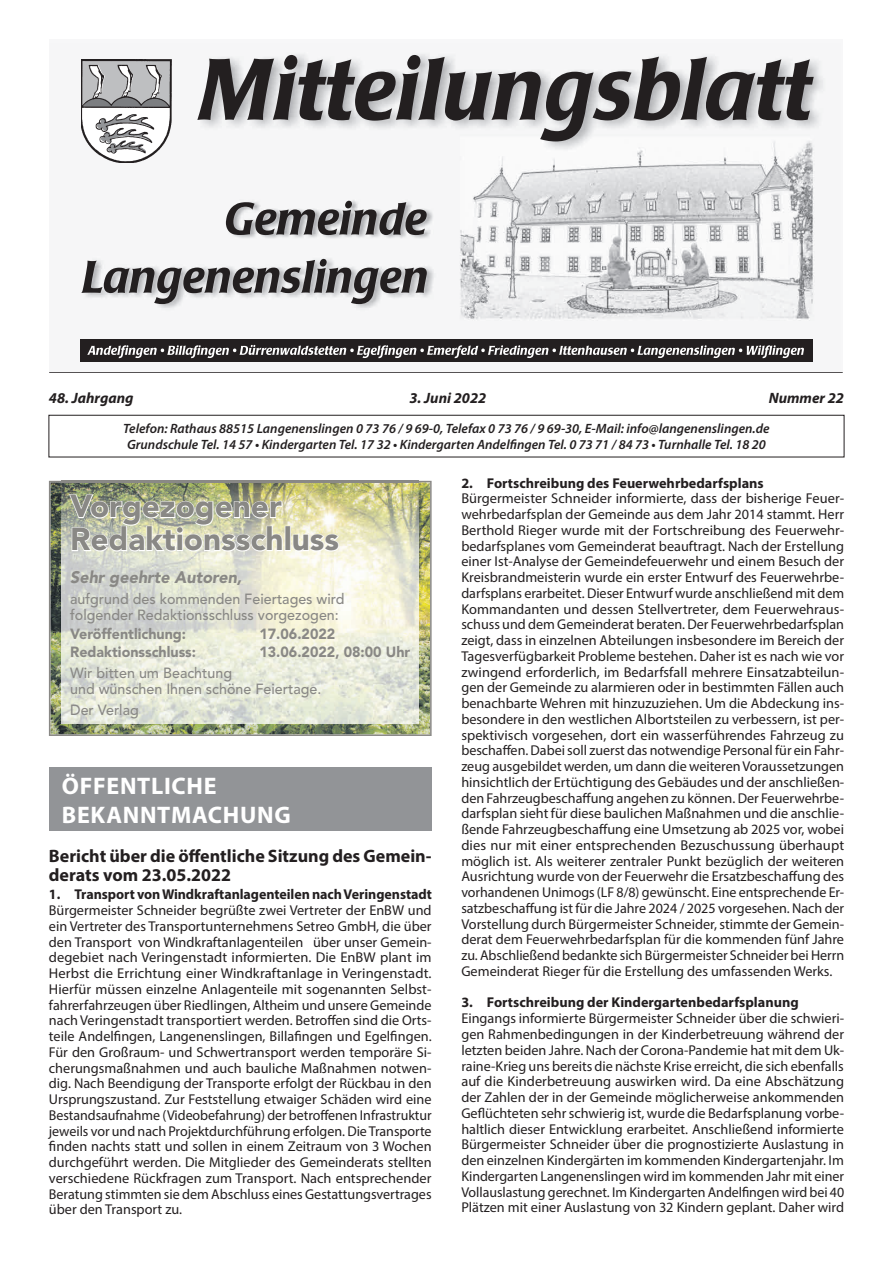
<style>
.page{position:relative;width:893px;height:1263px;background:#fff}
.page>*{position:absolute;margin:0;border:0;box-sizing:border-box;transform-origin:0 0}
.t1{font:900 31.5px/33px "Avenir LT Std";color:#898885}
.t2{font:700 24px/28.5px "Myriad Pro";letter-spacing:.03em;color:#fff}
.t3{font:700 18px/19.5px "Myriad Pro";color:#231f20}
.t4{font:italic 900 16.65px "Avenir LT Std";color:#898885}
.t5{font:italic 700 15px "Myriad Pro";color:#231f20}
.t6{font:500 14.7px/16.5px "Avenir LT Std";color:#898885}
.t7{font:900 14.7px "Avenir LT Std";color:#898885}
.t8{font:14.25px/15.8px "Myriad Pro";color:#231f20;text-align:justify}
.t9{font:700 14.25px "Myriad Pro";color:#231f20}
.t10{font:italic 600 13.5px/15.8px "Myriad Pro";color:#231f20}
</style>
<div class="page">
<hr style="left:49px;top:371px;width:794px;height:2px;background:#231f20">
<img style="left:49px;top:52px;width:793px;height:320px">
<svg style="left:79px;top:65px;width:2px;height:96px"></svg>
<img style="left:81px;top:60px;width:91px;height:103px">
<svg style="left:197px;top:55px;width:617px;height:87px"></svg>
<svg style="left:226px;top:201px;width:201px;height:34px"></svg>
<svg style="left:81px;top:259px;width:346px;height:45px"></svg>
<div style="left:80px;top:339px;width:732px;height:23px;background:#231f20"></div>
<svg style="left:87px;top:345px;width:717px;height:13px"></svg>
<div style="left:49px;top:415px;width:795px;height:42px;border:1px solid #231f20"></div>
<img style="left:49px;top:481px;width:383px;height:255px">
<img style="left:62px;top:482px;width:357px;height:241px">
<hr style="left:62px;top:481px;width:357px;height:1px;background:#898985">
<svg style="left:68px;top:494px;width:215px;height:58px"></svg>
<div style="left:285px;top:526px;width:6px;height:25px;border:2px solid #fff"></div>
<svg style="left:292px;top:533px;width:48px;height:19px"></svg>
<div style="left:49px;top:767px;width:383px;height:64px;background:#929497"></div>
<p class="t5" style="left:49px;top:388px;width:86px">48. Jahrgang</p>
<p class="t5" style="left:409px;top:388px;width:78px">3. Juni 2022</p>
<p class="t5" style="left:769px;top:388px;width:77px">Nummer 22</p>
<p class="t10" style="left:123px;top:421px;width:648px">Telefon: Rathaus 88515 Langenenslingen 0 73 76 / 9 69-0, Telefax 0 73 76 / 9 69-30, E-Mail: info@langenenslingen.de<br>Grundschule Tel. 14 57 • Kindergarten Tel. 17 32 • Kindergarten Andelfingen Tel. 0 73 71 / 84 73 • Turnhalle Tel. 18 20</p>
<h1 class="t1" style="left:70px;top:490px;width:270px">Vorgezogener<br>Redaktionsschluss</h1>
<p class="t4" style="left:70px;top:567px;width:173px">Sehr geehrte Autoren,</p>
<p class="t6" style="left:70px;top:591px;width:276px">aufgrund des kommenden Feiertages wird folgender Redaktionsschluss vorgezogen:</p>
<p class="t7" style="left:70px;top:625px;width:117px">Veröffentlichung:</p>
<p class="t7" style="left:259px;top:625px;width:77px">17.06.2022</p>
<p class="t7" style="left:70px;top:643px;width:127px">Redaktionsschluss:</p>
<p class="t7" style="left:259px;top:643px;width:152px">13.06.2022, 08:00 Uhr</p>
<p class="t6" style="left:70px;top:665px;width:253px">Wir bitten um Beachtung<br>und wünschen Ihnen schöne Feiertage.</p>
<p class="t6" style="left:70px;top:702px;width:70px">Der Verlag</p>
<h2 class="t2" style="left:62px;top:771px;width:231px">ÖFFENTLICHE<br>BEKANNTMACHUNG</h2>
<p class="t3" style="left:49px;top:845px;width:384px">Bericht über die öffentliche Sitzung des Gemein&shy;derats vom 23.05.2022</p>
<p class="t9" style="left:49px;top:885px;width:384px">1. Transport von Windkraftanlagenteilen nach Veringenstadt</p>
<p class="t8" style="left:49px;top:902px;width:384px">Bürgermeister Schneider begrüßte zwei Vertreter der EnBW und ein Vertreter des Transportunternehmens Setreo GmbH, die über den Transport von Windkraftanlagenteilen über unser Gemein&shy;degebiet nach Veringenstadt informierten. Die EnBW plant im Herbst die Errichtung einer Windkraftanlage in Veringenstadt.<br>Hierfür müssen einzelne Anlagenteile mit sogenannten Selbst&shy;fahrerfahrzeugen über Riedlingen, Altheim und unsere Gemeinde nach Veringenstadt transportiert werden. Betroffen sind die Orts&shy;teile Andelfingen, Langenenslingen, Billafingen und Egelfingen.<br>Für den Großraum- und Schwertransport werden temporäre Si&shy;cherungsmaßnahmen und auch bauliche Maßnahmen notwen&shy;dig. Nach Beendigung der Transporte erfolgt der Rückbau in den Ursprungszustand. Zur Feststellung etwaiger Schäden wird eine Bestandsaufnahme (Videobefahrung) der betroffenen Infrastruktur jeweils vor und nach Projektdurchführung erfolgen. Die Transporte finden nachts statt und sollen in einem Zeitraum von 3 Wochen durchgeführt werden. Die Mitglieder des Gemeinderats stellten verschiedene Rückfragen zum Transport. Nach entsprechender Beratung stimmten sie dem Abschluss eines Gestattungsvertrages über den Transport zu.</p>
<p class="t9" style="left:461px;top:474px;width:304px">2. Fortschreibung des Feuerwehrbedarfsplans</p>
<p class="t8" style="left:461px;top:490px;width:384px">Bürgermeister Schneider informierte, dass der bisherige Feuer&shy;wehrbedarfsplan der Gemeinde aus dem Jahr 2014 stammt. Herr Berthold Rieger wurde mit der Fortschreibung des Feuerwehr&shy;bedarfsplanes vom Gemeinderat beauftragt. Nach der Erstellung einer Ist-Analyse der Gemeindefeuerwehr und einem Besuch der Kreisbrandmeisterin wurde ein erster Entwurf des Feuerwehrbe&shy;darfsplans erarbeitet. Dieser Entwurf wurde anschließend mit dem Kommandanten und dessen Stellvertreter, dem Feuerwehraus&shy;schuss und dem Gemeinderat beraten. Der Feuerwehrbedarfsplan zeigt, dass in einzelnen Abteilungen insbesondere im Bereich der Tagesverfügbarkeit Probleme bestehen. Daher ist es nach wie vor zwingend erforderlich, im Bedarfsfall mehrere Einsatzabteilun&shy;gen der Gemeinde zu alarmieren oder in bestimmten Fällen auch benachbarte Wehren mit hinzuzuziehen. Um die Abdeckung ins&shy;besondere in den westlichen Albortsteilen zu verbessern, ist per&shy;spektivisch vorgesehen, dort ein wasserführendes Fahrzeug zu beschaffen. Dabei soll zuerst das notwendige Personal für ein Fahr&shy;zeug ausgebildet werden, um dann die weiteren Voraussetzungen hinsichtlich der Ertüchtigung des Gebäudes und der anschließen&shy;den Fahrzeugbeschaffung angehen zu können. Der Feuerwehrbe&shy;darfsplan sieht für diese baulichen Maßnahmen und die anschlie&shy;ßende Fahrzeugbeschaffung eine Umsetzung ab 2025 vor, wobei dies nur mit einer entsprechenden Bezuschussung überhaupt möglich ist. Als weiterer zentraler Punkt bezüglich der weiteren Ausrichtung wurde von der Feuerwehr die Ersatzbeschaffung des vorhandenen Unimogs (LF 8/8) gewünscht. Eine entsprechende Er&shy;satzbeschaffung ist für die Jahre 2024 / 2025 vorgesehen. Nach der Vorstellung durch Bürgermeister Schneider, stimmte der Gemein&shy;derat dem Feuerwehrbedarfsplan für die kommenden fünf Jahre zu. Abschließend bedankte sich Bürgermeister Schneider bei Herrn Gemeinderat Rieger für die Erstellung des umfassenden Werks.</p>
<p class="t9" style="left:461px;top:993px;width:339px">3. Fortschreibung der Kindergartenbedarfsplanung</p>
<p class="t8" style="left:461px;top:1010px;width:384px">Eingangs informierte Bürgermeister Schneider über die schwieri&shy;gen Rahmenbedingungen in der Kinderbetreuung während der letzten beiden Jahre. Nach der Corona-Pandemie hat mit dem Uk&shy;raine-Krieg uns bereits die nächste Krise erreicht, die sich ebenfalls auf die Kinderbetreuung auswirken wird. Da eine Abschätzung der Zahlen der in der Gemeinde möglicherweise ankommenden Geflüchteten sehr schwierig ist, wurde die Bedarfsplanung vorbe&shy;haltlich dieser Entwicklung erarbeitet. Anschließend informierte Bürgermeister Schneider über die prognostizierte Auslastung in den einzelnen Kindergärten im kommenden Kindergartenjahr. Im Kindergarten Langenenslingen wird im kommenden Jahr mit einer Vollauslastung gerechnet. Im Kindergarten Andelfingen wird bei 40<br>Plätzen mit einer Auslastung von 32 Kindern geplant. Daher wird</p>
</div>
